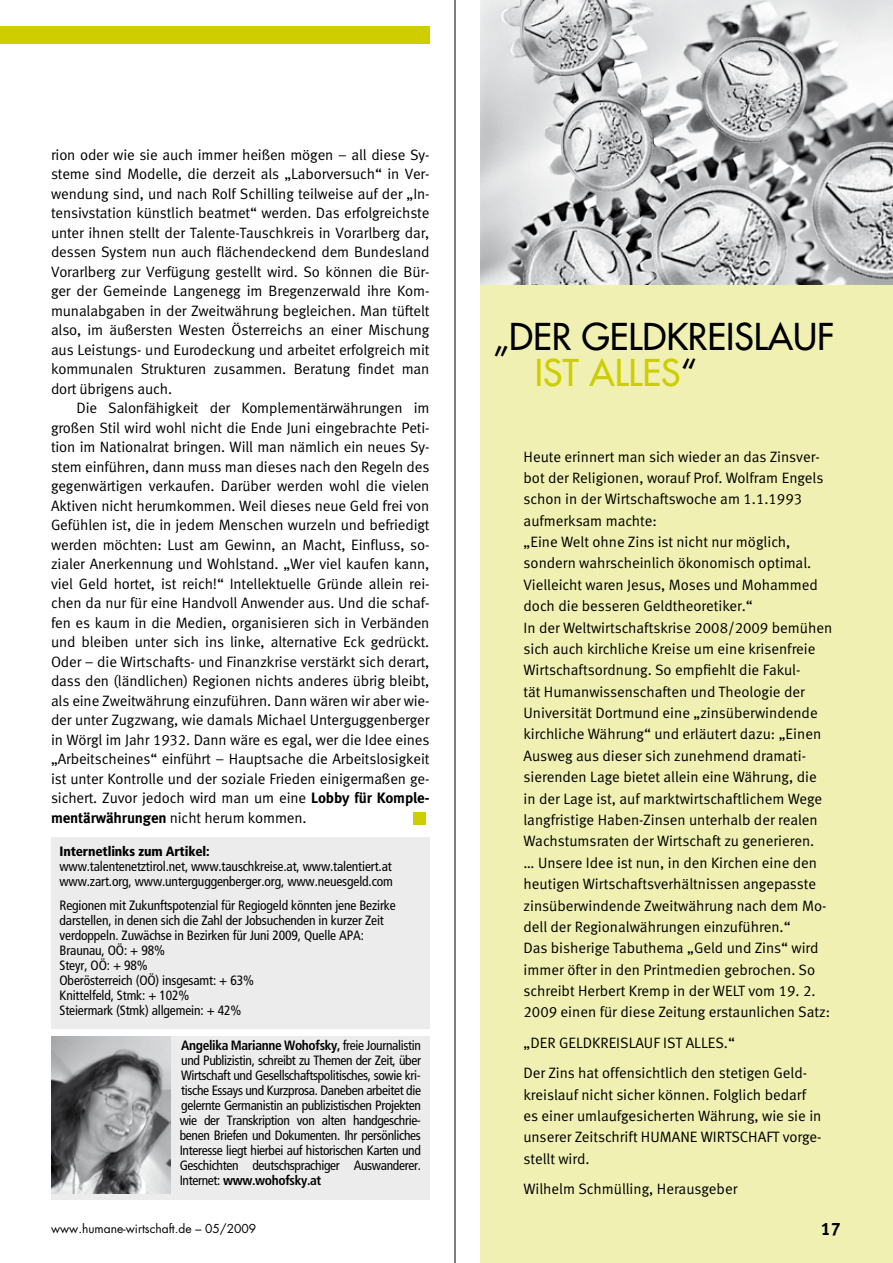
<style>
.page{position:relative;width:893px;height:1263px;background:#fff}
.page>*{position:absolute;margin:0;border:0;box-sizing:border-box;transform-origin:0 0}
.t1{font:36px/36px "Futura";color:#000}
.t2{font:18px "Meta Bold LF";color:#000}
.t3{font:15px/19.5px "Meta Normal LF";color:#000}
.t4{font:condensed 13.5px/15px "Frutiger";letter-spacing:-.01em;color:#000}
.t5{font:900 condensed 13.5px "Frutiger";letter-spacing:-.01em;color:#000}
.t6{font:12px "Futura";color:#000}
.s1{font-family:"Meta Bold LF"}
.s2{font-weight:700}
.s3{color:#cdcd00}
</style>
<div class="page">
<div style="left:480px;top:285px;width:413px;height:978px;background:#f0f0b3"></div>
<img style="left:480px;top:0;width:413px;height:285px">
<hr style="left:455px;top:0;width:1px;height:1263px;background:#000">
<div style="left:51px;top:838px;width:378px;height:191px;background:#ececed"></div>
<div style="left:51px;top:1036px;width:378px;height:163px;background:#ececed"></div>
<img style="left:51px;top:1036px;width:119px;height:158px">
<div style="left:413px;top:812px;width:13px;height:13px;background:#cdcd00"></div>
<div style="left:0;top:27px;width:429px;height:17px;background:#cdcd00"></div>
<p class="t3" style="left:51px;top:145px;width:380px;text-align:justify">rion oder wie sie auch immer heißen mögen – all diese Sy&shy;steme sind Modelle, die derzeit als „Laborversuch“ in Ver&shy;wendung sind, und nach Rolf Schilling teilweise auf der „In&shy;tensivstation künstlich beatmet“ werden. Das erfolgreichste unter ihnen stellt der Talente-Tauschkreis in Vorarlberg dar, dessen System nun auch flächendeckend dem Bundesland Vorarlberg zur Verfügung gestellt wird. So können die Bür&shy;ger der Gemeinde Langenegg im Bregenzerwald ihre Kom&shy;munalabgaben in der Zweitwährung begleichen. Man tüftelt also, im äußersten Westen Österreichs an einer Mischung aus Leistungs- und Eurodeckung und arbeitet erfolgreich mit kommunalen Strukturen zusammen. Beratung findet man dort übrigens auch.</p>
<p class="t3" style="left:51px;top:398px;width:380px;text-align:justify;text-indent:26px">Die Salonfähigkeit der Komplementärwährungen im großen Stil wird wohl nicht die Ende Juni eingebrachte Peti&shy;tion im Nationalrat bringen. Will man nämlich ein neues Sy&shy;stem einführen, dann muss man dieses nach den Regeln des gegenwärtigen verkaufen. Darüber werden wohl die vielen Aktiven nicht herumkommen. Weil dieses neue Geld frei von Gefühlen ist, die in jedem Menschen wurzeln und befriedigt werden möchten: Lust am Gewinn, an Macht, Einfluss, so&shy;zialer Anerkennung und Wohlstand. „Wer viel kaufen kann, viel Geld hortet, ist reich!“ Intellektuelle Gründe allein rei&shy;chen da nur für eine Handvoll Anwender aus. Und die schaf&shy;fen es kaum in die Medien, organisieren sich in Verbänden und bleiben unter sich ins linke, alternative Eck gedrückt.<br>Oder – die Wirtschafts- und Finanzkrise verstärkt sich derart, dass den (ländlichen) Regionen nichts anderes übrig bleibt, als eine Zweitwährung einzuführen. Dann wären wir aber wie&shy;der unter Zugzwang, wie damals Michael Unterguggenberger in Wörgl im Jahr 1932. Dann wäre es egal, wer die Idee eines „Arbeitscheines“ einführt – Hauptsache die Arbeitslosigkeit ist unter Kontrolle und der soziale Frieden einigermaßen ge&shy;sichert. Zuvor jedoch wird man um eine <span class="s1">Lobby für Komple&shy;mentärwährungen</span> nicht herum kommen.</p>
<p class="t5" style="left:60px;top:843px;width:152px">Internetlinks zum Artikel:</p>
<p class="t4" style="left:60px;top:859px;width:335px">www.talentenetztirol.net, www.tauschkreise.at, www.talentiert.at www.zart.org, www.unterguggenberger.org, www.neuesgeld.com</p>
<p class="t4" style="left:60px;top:898px;width:338px">Regionen mit Zukunftspotenzial für Regiogeld könnten jene Bezirke darstellen, in denen sich die Zahl der Jobsuchenden in kurzer Zeit verdoppeln. Zuwächse in Bezirken für Juni 2009, Quelle APA:<br>Braunau, OÖ: + 98%<br>Steyr, OÖ: + 98%<br>Oberösterreich (OÖ) insgesamt: + 63%<br>Knittelfeld, Stmk: + 102%<br>Steiermark (Stmk) allgemein: + 42%</p>
<p class="t4" style="left:180px;top:1038px;width:243px;text-align:justify"><span class="s2">Angelika Marianne Wohofsky,</span> freie Journalistin und Publizistin, schreibt zu Themen der Zeit, über Wirtschaft und Gesellschaftspolitisches, sowie kri&shy;tische Essays und Kurzprosa. Daneben arbeitet die gelernte Germanistin an publizistischen Projekten wie der Transkription von alten handgeschrie&shy;benen Briefen und Dokumenten. Ihr persönliches Interesse liegt hierbei auf historischen Karten und Geschichten deutschsprachiger Auswanderer.<br>Internet: <span class="s2">www.wohofsky.at</span></p>
<h1 class="t1" style="left:535px;top:318px;width:301px;text-indent:-42px">„DER GELDKREISLAUF<br><span class="s3">IST ALLES</span>“</h1>
<p class="t3" style="left:523px;top:445px;width:310px;line-height:21.3px">Heute erinnert man sich wieder an das Zinsver&shy;bot der Religionen, worauf Prof. Wolfram Engels schon in der Wirtschaftswoche am 1.1.1993 aufmerksam machte:<br>„Eine Welt ohne Zins ist nicht nur möglich, sondern wahrscheinlich ökonomisch optimal.<br>Vielleicht waren Jesus, Moses und Mohammed doch die besseren Geldtheoretiker.“<br>In der Weltwirtschaftskrise 2008/2009 bemühen sich auch kirchliche Kreise um eine krisenfreie Wirtschaftsordnung. So empfiehlt die Fakul-<br>tät Humanwissenschaften und Theologie der Universität Dortmund eine „zinsüberwindende kirchliche Währung“ und erläutert dazu: „Einen Ausweg aus dieser sich zunehmend dramati&shy;sierenden Lage bietet allein eine Währung, die in der Lage ist, auf marktwirtschaftlichem Wege langfristige Haben-Zinsen unterhalb der realen Wachstumsraten der Wirtschaft zu generieren.<br>… Unsere Idee ist nun, in den Kirchen eine den heutigen Wirtschaftsverhältnissen angepasste zinsüberwindende Zweitwährung nach dem Mo&shy;dell der Regionalwährungen einzuführen.“<br>Das bisherige Tabuthema „Geld und Zins“ wird immer öfter in den Printmedien gebrochen. So schreibt Herbert Kremp in der WELT vom 19. 2.<br>2009 einen für diese Zeitung erstaunlichen Satz:</p>
<p class="t3" style="left:523px;top:1027px;width:285px;line-height:30.3px">„DER GELDKREISLAUF IST ALLES.“<br>Der Zins hat offensichtlich den stetigen Geld-</p>
<p class="t3" style="left:523px;top:1083px;width:300px;line-height:21.3px">kreislauf nicht sicher können. Folglich bedarf es einer umlaufgesicherten Währung, wie sie in unserer Zeitschrift HUMANE WIRTSCHAFT vorge&shy;stellt wird.</p>
<p class="t3" style="left:523px;top:1179px;width:215px">Wilhelm Schmülling, Herausgeber</p>
<p class="t6" style="left:51px;top:1220px;width:207px">www.humane-wirtschaft.de – 05/2009</p>
<p class="t2" style="left:821px;top:1218px;width:11px">17</p>
</div>
